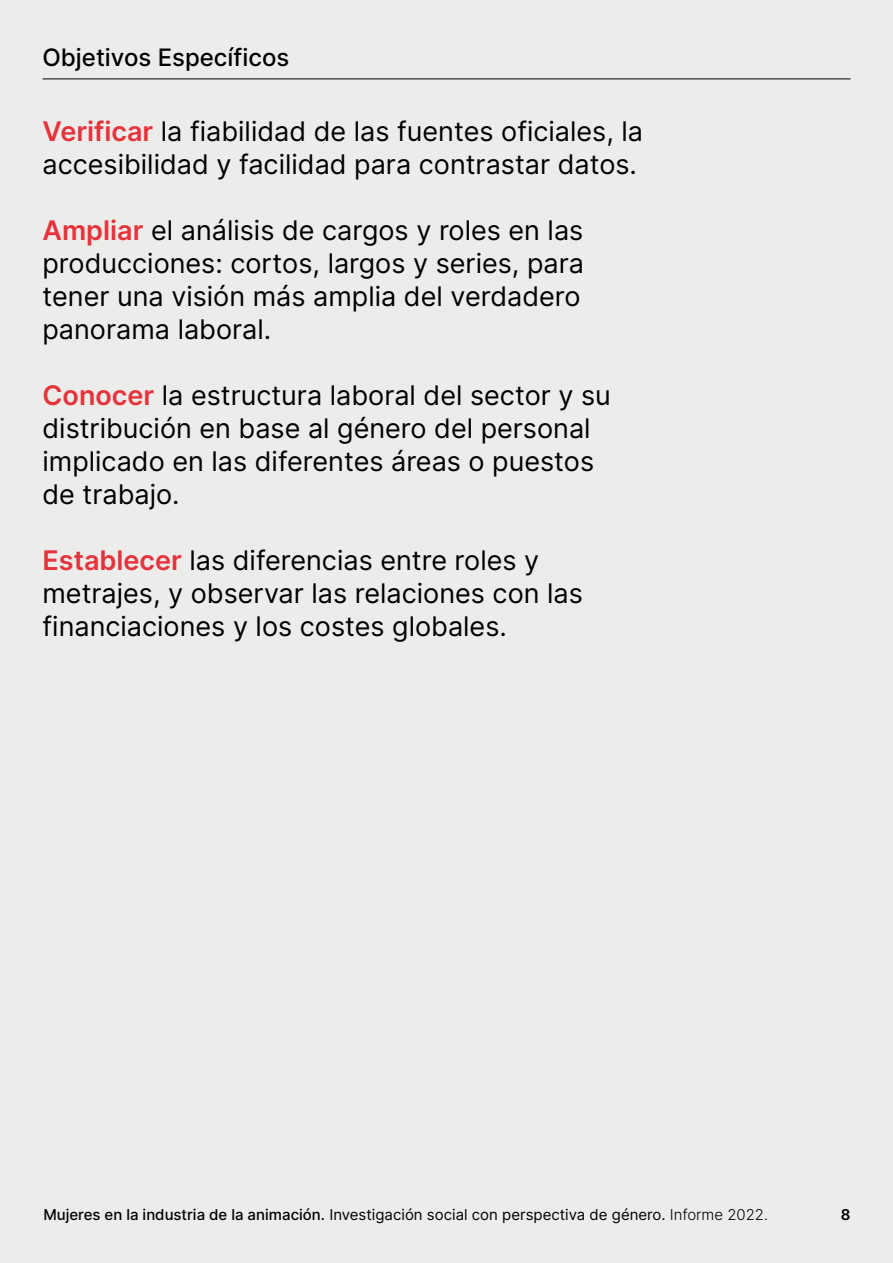
<style>
.page{position:relative;width:893px;height:1263px;background:#ececeb}
.page>*{position:absolute;margin:0;border:0;box-sizing:border-box;transform-origin:0 0}
.t1{font:27px/33px "Inter";color:#000}
.t2{font:500 24px "Inter";color:#000}
.t3{font:15px "Inter";color:#000}
.t4{font:600 15px "Inter";color:#000}
.s1{font-weight:600;color:#e6333b}
.s2{font-weight:500}
.s3{font-weight:300}
</style>
<div class="page">
<hr style="left:43px;top:79px;width:807px;height:1px;background:#000">
<p class="t2" style="left:43px;top:39px;width:248px">Objetivos Específicos</p>
<p class="t1" style="left:43px;top:114px;width:602px"><span class="s1">Verificar</span> la fiabilidad de las fuentes oficiales, la accesibilidad y facilidad para contrastar datos.</p>
<p class="t1" style="left:43px;top:213px;width:543px"><span class="s1">Ampliar</span> el análisis de cargos y roles en las producciones: cortos, largos y series, para tener una visión más amplia del verdadero panorama laboral.</p>
<p class="t1" style="left:43px;top:378px;width:570px"><span class="s1">Conocer</span> la estructura laboral del sector y su distribución en base al género del personal implicado en las diferentes áreas o puestos de trabajo.</p>
<p class="t1" style="left:43px;top:543px;width:542px"><span class="s1">Establecer</span> las diferencias entre roles y metrajes, y observar las relaciones con las financiaciones y los costes globales.</p>
<p class="t3" style="left:43px;top:1204px;width:726px"><span class="s2">Mujeres en la industria de la animación.</span> Investigación social con perspectiva de género. <span class="s3">Informe 2022.</span></p>
<p class="t4" style="left:841px;top:1204px;width:11px">8</p>
</div>
